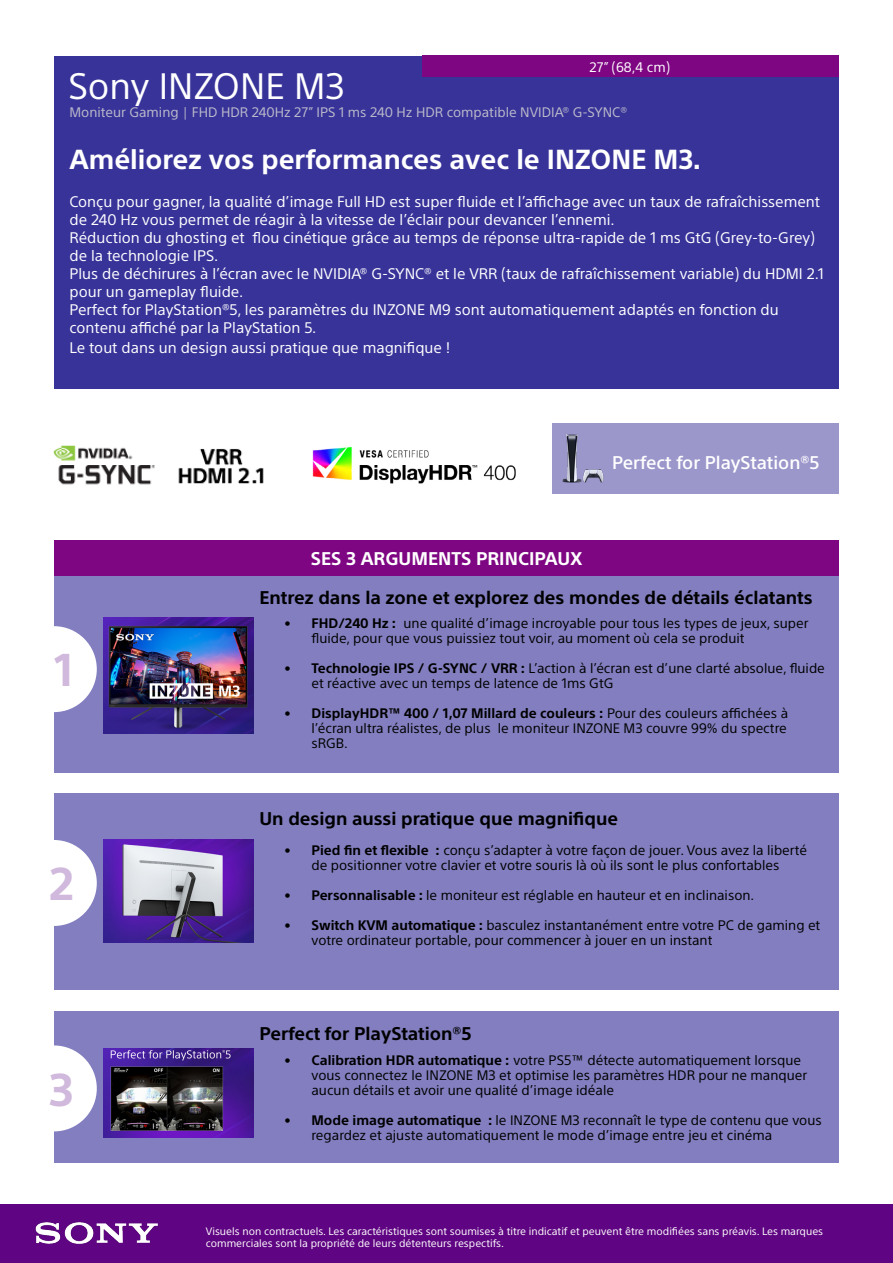
<style>
.page{position:relative;width:893px;height:1263px;background:#fff}
.page>*{position:absolute;margin:0;border:0;box-sizing:border-box;transform-origin:0 0}
.t1{font:700 45px "SST";color:#d0b9dc}
.t2{font:36px "SST";color:#fff}
.t3{font:700 27px "SST";color:#fff}
.t4{font:700 18px "SST";color:#000}
.t5{font:700 18px "SST";color:#fff}
.t6{font:500 18px "SST";color:#fff}
.t7{font:15px/18px "SST";color:#fff}
.t8{font:13.5px/15px "SST";color:#000}
.t9{font:700 13.5px "SST";color:#000}
.t10{font:13.5px "SST";color:#bcbbcb}
.t11{font:13.5px "SST";color:#fff}
.t12{font:10.5px/12.6px "SST";color:#fff}
.s1{font-weight:700}
.s2{font-weight:400}
</style>
<div class="page">
<div style="left:54px;top:56px;width:785px;height:332px;background:#383399"></div>
<div style="left:54px;top:540px;width:785px;height:36px;background:#7e0683"></div>
<div style="left:423px;top:56px;width:416px;height:21px;background:#7e0683"></div>
<div style="left:552px;top:423px;width:287px;height:71px;background:#9b97cb"></div>
<div style="left:54px;top:793px;width:785px;height:196px;background:#827ebf"></div>
<div style="left:11px;top:840px;width:86px;height:86px;background:#fff;border-radius:50%"></div>
<div style="left:54px;top:576px;width:785px;height:196px;background:#827ebf"></div>
<div style="left:11px;top:626px;width:86px;height:86px;background:#fff;border-radius:50%"></div>
<div style="left:54px;top:1011px;width:785px;height:152px;background:#827ebf"></div>
<div style="left:11px;top:1045px;width:86px;height:86px;background:#fff;border-radius:50%"></div>
<div style="left:0;top:1205px;width:893px;height:58px;background:#5f0482"></div>
<img style="left:35px;top:1222px;width:123px;height:22px">
<img style="left:562px;top:433px;width:42px;height:50px">
<img style="left:54px;top:445px;width:210px;height:40px">
<img style="left:312px;top:446px;width:204px;height:38px">
<img style="left:103px;top:618px;width:150px;height:115px">
<img style="left:103px;top:839px;width:150px;height:104px">
<img style="left:103px;top:1049px;width:150px;height:88px">
<p class="t11" style="left:590px;top:59px;width:82px">27” (68,4 cm(</p>
<h2 class="t2" style="left:68px;top:65px;width:278px">Sony INZONE M3</h2>
<p class="t10" style="left:69px;top:104px;width:559px">Moniteur Gaming | FHD HDR 240Hz 27” IPS 1 ms 240 Hz HDR compatible NVIDIA® G-SYNCR</p>
<h3 class="t3" style="left:69px;top:144px;width:633px">Améliorez vos performances avec le INZONE M3.</h3>
<p class="t7" style="left:69px;top:193px;width:752px">Conçu pour gagner la, qualité d’image Full HD est super fluide et ’l affichage avec un taux de rafraîchissement</p>
<p class="t7" style="left:69px;top:211px;width:547px">de 240 Hz vous permet de réagir laà vitesse de ’l éclair pour devancer ’l ennemi.</p>
<p class="t7" style="left:253px;top:229px;width:564px">flou cinétique grâce au temps de réponse ultra-rapide de 1 ms GtG (Grey-to-Grey(</p>
<p class="t7" style="left:69px;top:229px;width:756px">Réduction du ghosting et<br>de la technologie IPS.<br>Plus de déchirures ’là écran avec le NVIDIA® G-SYNC® et le VRR (taux de rafraîchissement variable) du HDMI 2.1 pour un gameplay fluide.<br>Perfect for PlayStation®5, les paramètres du INZONE M9 sont automatiquement adaptés en fonction du contenu affiché par la PlayStation 5.</p>
<p class="t7" style="left:69px;top:338px;width:382px">Le tout dans un design aussi pratique que magnifique !</p>
<h3 class="t6" style="left:612px;top:452px;width:209px">Perfect for PlayStation 5R</h3>
<h3 class="t5" style="left:311px;top:548px;width:273px">SES 3 ARGUMENTS PRINCIPAUX</h3>
<h1 class="t1" style="left:54px;top:644px;width:22px">1</h1>
<h1 class="t1" style="left:49px;top:857px;width:27px">2</h1>
<h1 class="t1" style="left:49px;top:1063px;width:27px">3</h1>
<h3 class="t4" style="left:260px;top:587px;width:555px">Entrez dans la zone et explorez des mondes de détails éclatants</h3>
<p class="t8" style="left:404px;top:616px;width:406px">une qualité d’image incroyable pour tous les types de jeux, super</p>
<p class="t9" style="left:311px;top:615px;width:87px">FHD/240 Hz :</p>
<p class="t9" style="left:284px;top:615px;width:8px">•</p>
<p class="t9" style="left:284px;top:660px;width:8px">•</p>
<p class="t9" style="left:284px;top:705px;width:8px">•</p>
<p class="t8" style="left:311px;top:631px;width:435px">fluide, pour que vous puissiez tout voir, au moment où cela se produit</p>
<p class="t8" style="left:311px;top:661px;width:515px"><span class="s1">Technologie IPS G/ -SYNC / VRR</span> ’L<span class="s1">:</span> action ’là écran est d’une clarté absolue, fluide</p>
<p class="t8" style="left:311px;top:676px;width:303px">et réactive avec un temps de latence de 1ms GtG</p>
<p class="t9" style="left:311px;top:705px;width:478px">DisplayHDR™ 400 / 1,07 Millard de couleurs : <span class="s2">Pour des couleurs affichées à</span></p>
<p class="t8" style="left:311px;top:721px;width:181px">’l écran ultra réalistes, de plus sRGB.</p>
<p class="t8" style="left:498px;top:721px;width:291px">le moniteur INZONE M3 couvre 99% du spectre</p>
<h3 class="t4" style="left:260px;top:808px;width:360px">Un design aussi pratique que magnifique</h3>
<p class="t8" style="left:435px;top:842px;width:374px"><span class="s1">:</span> conçu ’s adapter à votre façon de jouer. Vous avez la liberté</p>
<p class="t9" style="left:311px;top:842px;width:119px">Pied fin et flexible</p>
<p class="t9" style="left:284px;top:842px;width:8px">•</p>
<p class="t8" style="left:311px;top:857px;width:469px">de positionner votre clavier et votre souris là où ils sont le plus confortables</p>
<p class="t8" style="left:311px;top:887px;width:444px"><span class="s1">Personnalisable</span> le<span class="s1">:</span> moniteur est réglable en hauteur et en inclinaison.</p>
<p class="t9" style="left:284px;top:887px;width:8px">•</p>
<p class="t9" style="left:284px;top:917px;width:8px">•</p>
<p class="t8" style="left:311px;top:917px;width:510px"><span class="s1">Switch KVM automatique :</span> basculez instantanément entre votre PC de gaming et</p>
<p class="t8" style="left:311px;top:932px;width:402px">votre ordinateur portable, pour commencer à jouer en un instant</p>
<h3 class="t4" style="left:260px;top:1023px;width:214px">Perfect for PlayStation 5R</h3>
<p class="t8" style="left:311px;top:1052px;width:491px"><span class="s1">Calibration HDR automatique :</span> votre PS5™ détecte automatiquement lorsque</p>
<p class="t9" style="left:284px;top:1052px;width:8px">•</p>
<p class="t9" style="left:284px;top:1112px;width:8px">•</p>
<p class="t8" style="left:311px;top:1067px;width:497px">vous connectez le INZONE M3 et optimise les paramètres HDR pour ne manquer aucun détails et avoir une qualité d’image idéale</p>
<p class="t8" style="left:488px;top:1112px;width:335px">le<span class="s1">:</span> INZONE M3 reconnaît le type de contenu que vous</p>
<p class="t9" style="left:311px;top:1112px;width:171px">Mode image automatique</p>
<p class="t8" style="left:311px;top:1127px;width:462px">regardez et ajuste automatiquement le mode d’image entre jeu et cinéma</p>
<p class="t12" style="left:206px;top:1224px;width:619px">Visuels non contractuels. Les caractéristiques sont soumises à titre indicatif et peuvent être modifiées sans préavis. Les marques commerciales sont la propriété de leurs détenteurs respectifs.</p>
</div>
